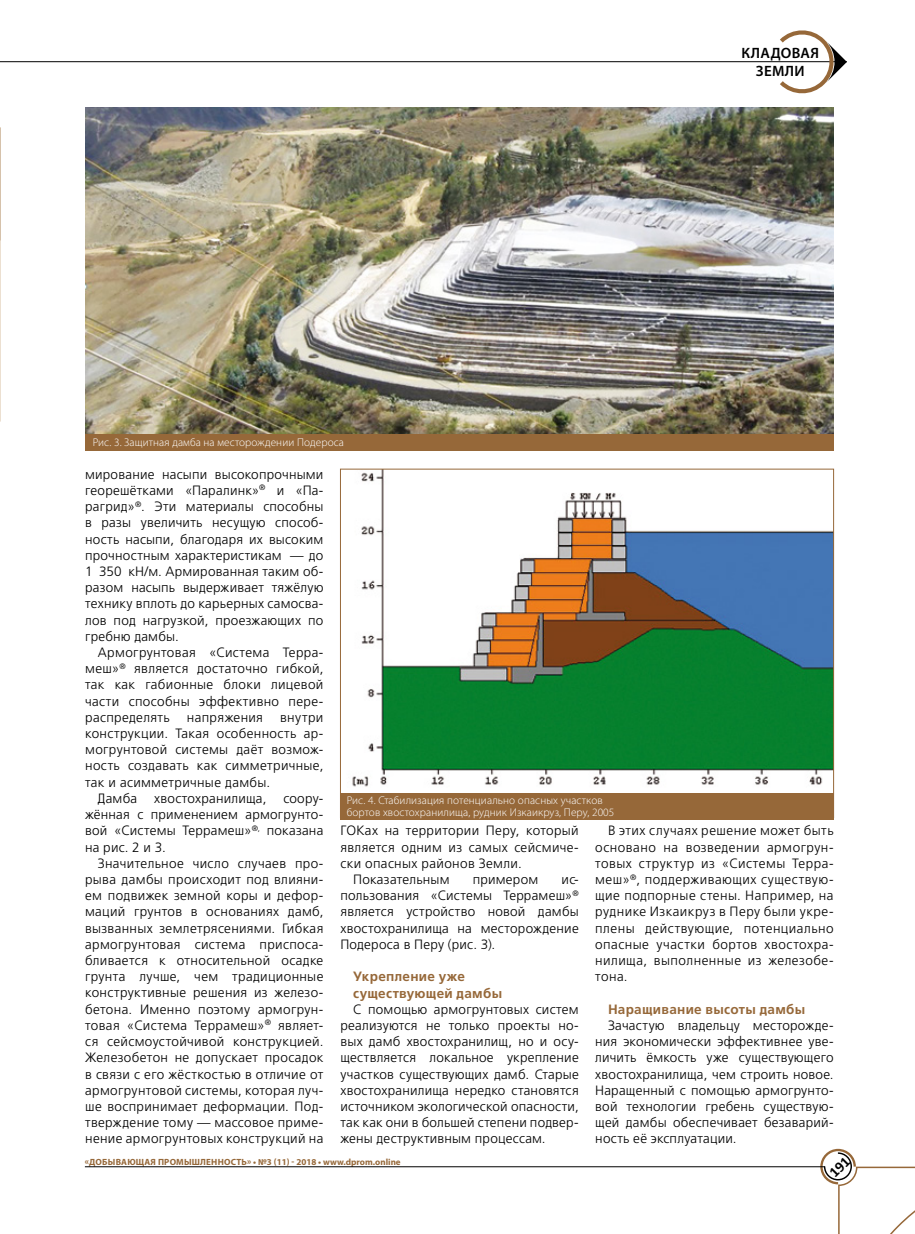
<style>
.page{position:relative;width:915px;height:1234px;background:#fff}
.page>*{position:absolute;margin:0;border:0;box-sizing:border-box;transform-origin:0 0}
.t1{font:600 15px/18px "Myriad Pro";letter-spacing:.02em;color:#000;text-align:center}
.t2{font:13.5px/16.2px "AG Foreigner Light C";letter-spacing:.02em;color:#000;text-align:justify}
.t3{font:700 13.5px/16.2px "AG Foreigner Light C";letter-spacing:.02em;color:#966839}
.t4{font:300 11.25px/12px "Myriad Pro";letter-spacing:.01em;color:#fff}
.t5{font:700 9px "Myriad Pro";letter-spacing:.02em;color:#966839}
</style>
<div class="page">
<hr style="left:85px;top:1166px;width:739px;height:1px;background:#000">
<svg style="left:0;top:128px;width:1px;height:293px"></svg>
<hr style="left:0;top:61px;width:846px;height:1px;background:#000">
<svg style="left:779px;top:30px;width:67px;height:64px"></svg>
<img style="left:85px;top:107px;width:748px;height:344px">
<img style="left:352px;top:471px;width:479px;height:316px">
<div style="left:85px;top:434px;width:748px;height:16px;background:#966839"></div>
<div style="left:340px;top:792px;width:493px;height:27px;background:#966839"></div>
<svg style="left:820px;top:1148px;width:94px;height:85px"></svg>
<p class="t4" style="left:93px;top:436px;width:253px">Рис. 3. Защитная дамба на месторождении Подероса</p>
<p class="t1" style="left:741px;top:44px;width:79px">КЛАДОВАЯ<br>ЗЕМЛИ</p>
<p class="t2" style="left:85px;top:466px;width:240px">мирование насыпи высокопрочными георешётками «Паралинк»<sup>®</sup> и «Па&shy;рагрид»<sup>®</sup>. Эти материалы способны в разы увеличить несущую способ&shy;ность насыпи, благодаря их высоким прочностным характеристикам — до 1 350 кН/м. Армированная таким об&shy;разом насыпь выдерживает тяжёлую технику вплоть до карьерных самосва&shy;лов под нагрузкой, проезжающих по гребню дамбы.</p>
<p class="t2" style="left:85px;top:644px;width:240px;text-indent:13px">Армогрунтовая «Система Терра&shy;меш»<sup>®</sup> является достаточно гибкой, так как габионные блоки лицевой части способны эффективно пере&shy;распределять</p>
<p class="t2" style="left:187px;top:709px;width:77px">напряжения</p>
<p class="t2" style="left:280px;top:709px;width:45px">внутри</p>
<p class="t2" style="left:85px;top:725px;width:240px">конструкции. Такая особенность ар-</p>
<p class="t2" style="left:85px;top:741px;width:240px">могрунтовой системы даёт возмож-</p>
<p class="t2" style="left:85px;top:757px;width:240px">ность создавать как симметричные,</p>
<p class="t2" style="left:85px;top:774px;width:187px">так и асимметричные дамбы.</p>
<p class="t2" style="left:98px;top:790px;width:41px">Дамба</p>
<p class="t2" style="left:154px;top:790px;width:114px">хвостохранилища,</p>
<p class="t2" style="left:85px;top:790px;width:240px;text-indent:198px">соору&shy;жённая с применением армогрунто&shy;вой «Системы Террамеш»<sup>®,</sup> показана на рис. 2 и 3.</p>
<p class="t2" style="left:85px;top:855px;width:240px;text-indent:13px">Значительное число случаев про&shy;рыва дамбы происходит под влияни&shy;ем подвижек земной коры и дефор&shy;маций грунтов в основаниях дамб, вызванных землетрясениями. Гибкая армогрунтовая система приспоса&shy;бливается к относительной осадке грунта лучше, чем традиционные конструктивные решения из железо&shy;бетона. Именно поэтому армогрун&shy;товая «Система Террамеш»<sup>®</sup> являет&shy;ся сейсмоустойчивой конструкцией.<br>Железобетон не допускает просадок в связи с его жёсткостью в отличие от армогрунтовой системы, которая луч&shy;ше воспринимает деформации. Под&shy;тверждение тому — массовое приме&shy;нение армогрунтовых конструкций на</p>
<p class="t4" style="left:346px;top:793px;width:269px">Рис. 4. Стабилизация потенциально опасных участков бортов хвостохранилища, рудник Изкаикруз, Перу, 2005</p>
<p class="t2" style="left:340px;top:822px;width:240px">ГОКах на территории Перу, который</p>
<p class="t2" style="left:340px;top:838px;width:240px">является одним из самых сейсмиче-</p>
<p class="t2" style="left:340px;top:855px;width:183px">ски опасных районов Земли.</p>
<p class="t2" style="left:353px;top:871px;width:98px">Показательным</p>
<p class="t2" style="left:472px;top:871px;width:67px">примером</p>
<p class="t2" style="left:340px;top:871px;width:240px;text-indent:221px">ис&shy;пользования «Системы Террамеш»<sup>® </sup>является устройство новой дамбы хвостохранилища на месторождение Подероса в Перу (рис. 3).</p>
<p class="t3" style="left:353px;top:968px;width:150px">Укрепление уже существующей дамбы</p>
<p class="t2" style="left:340px;top:1000px;width:240px;text-indent:13px">С помощью армогрунтовых систем реализуются не только проекты но&shy;вых дамб хвостохранилищ, но и осу&shy;ществляется локальное укрепление участков существующих дамб. Старые хвостохранилища нередко становятся источником экологической опасности, так как они в большей степени подвер&shy;жены деструктивным процессам.</p>
<p class="t2" style="left:595px;top:822px;width:240px;text-indent:13px">В этих случаях решение может быть основано на возведении армогрун&shy;товых структур из «Системы Терра&shy;меш»<sup>®</sup>, поддерживающих существую&shy;щие подпорные стены. Например, на руднике Изкаикруз в Перу были укре&shy;плены действующие, потенциально опасные участки бортов хвостохра&shy;нилища, выполненные из железобе&shy;тона.</p>
<p class="t3" style="left:607px;top:1000px;width:199px">Наращивание высоты дамбы</p>
<p class="t2" style="left:595px;top:1017px;width:240px;text-indent:13px">Зачастую владельцу месторожде&shy;ния экономически эффективнее уве&shy;личить ёмкость уже существующего хвостохранилища, чем строить новое.<br>Наращенный с помощью армогрунто&shy;вой технологии гребень существую&shy;щей дамбы обеспечивает безаварий&shy;ность её эксплуатации.</p>
<p class="t5" style="left:85px;top:1155px;width:317px">«ДОБЫВАЮЩАЯ ПРОМЫШЛЕННОСТЬ» • №3 (11) - 2018 • www.dprom.online</p>
</div>
